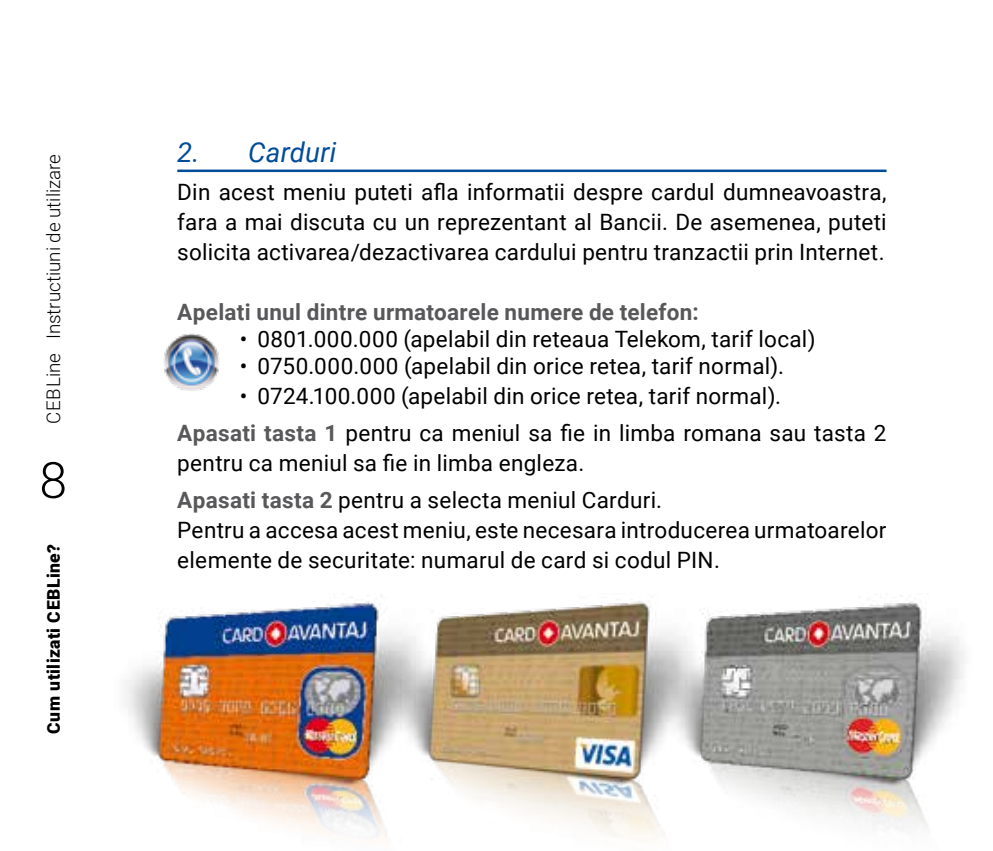
<style>
.page{position:relative;width:993px;height:851px;background:#fff}
.page>*{position:absolute;margin:0;border:0;box-sizing:border-box;transform-origin:0 0}
.t1{font:300 50px "Roboto";color:#000}
.t2{font:italic 27.5px "Roboto";letter-spacing:.005em;color:#004c99}
.t3{font:22.5px/30px "Roboto";letter-spacing:.01em;color:#000}
.t4{font:700 22.5px "Roboto";letter-spacing:.01em;color:#58585a}
.t5{font:300 18.75px "Roboto";color:#000}
.t6{font:900 17.5px "Roboto";letter-spacing:.025em;color:#000}
.s1{font-weight:700;color:#58585a}
</style>
<div class="page">
<hr style="left:177px;top:169px;width:709px;height:3px;background:#004c99">
<img style="left:125px;top:603px;width:217px;height:230px">
<img style="left:342px;top:595px;width:271px;height:243px">
<img style="left:613px;top:593px;width:352px;height:244px">
<img style="left:163px;top:333px;width:57px;height:57px">
<p class="t5" style="left:40px;top:423px;width:271px;rotate:-90deg">CEBLine Instructiuni de utilizare</p>
<h1 class="t1" style="left:39px;top:445px;width:29px">8</h1>
<p class="t6" style="left:41px;top:733px;width:191px;rotate:-90deg">Cum utilizati CEBLine?</p>
<p class="t2" style="left:177px;top:133px;width:160px">2. Carduri</p>
<p class="t3" style="left:177px;top:176px;width:710px;text-align:justify">Din acest meniu puteti afla informatii despre cardul dumneavoastra, fara a mai discuta cu un reprezentant al Bancii. De asemenea, puteti solicita activarea/dezactivarea cardului pentru tranzactii prin Internet.</p>
<p class="t4" style="left:177px;top:296px;width:522px">Apelati unul dintre urmatoarele numere de telefon:</p>
<p class="t3" style="left:240px;top:323px;width:577px">• 0801.000.000 (apelabil din reteaua Telekom, tarif local)</p>
<p class="t3" style="left:240px;top:350px;width:545px">• 0750.000.000 (apelabil din orice retea, tarif normal).</p>
<p class="t3" style="left:177px;top:376px;width:710px;line-height:37px;text-indent:63px">• 0724.100.000 (apelabil din orice retea, tarif normal).<br><span class="s1">Apasati tasta 1</span> pentru ca meniul sa fie in limba romana sau tasta 2</p>
<p class="t3" style="left:177px;top:443px;width:486px;line-height:37px">pentru ca meniul sa fie in limba engleza.<br><span class="s1">Apasati tasta 2</span> pentru a selecta meniul Carduri.</p>
<p class="t3" style="left:177px;top:514px;width:710px">Pentru a accesa acest meniu, este necesara introducerea urmatoarelor elemente de securitate: numarul de card si codul PIN.</p>
</div>
